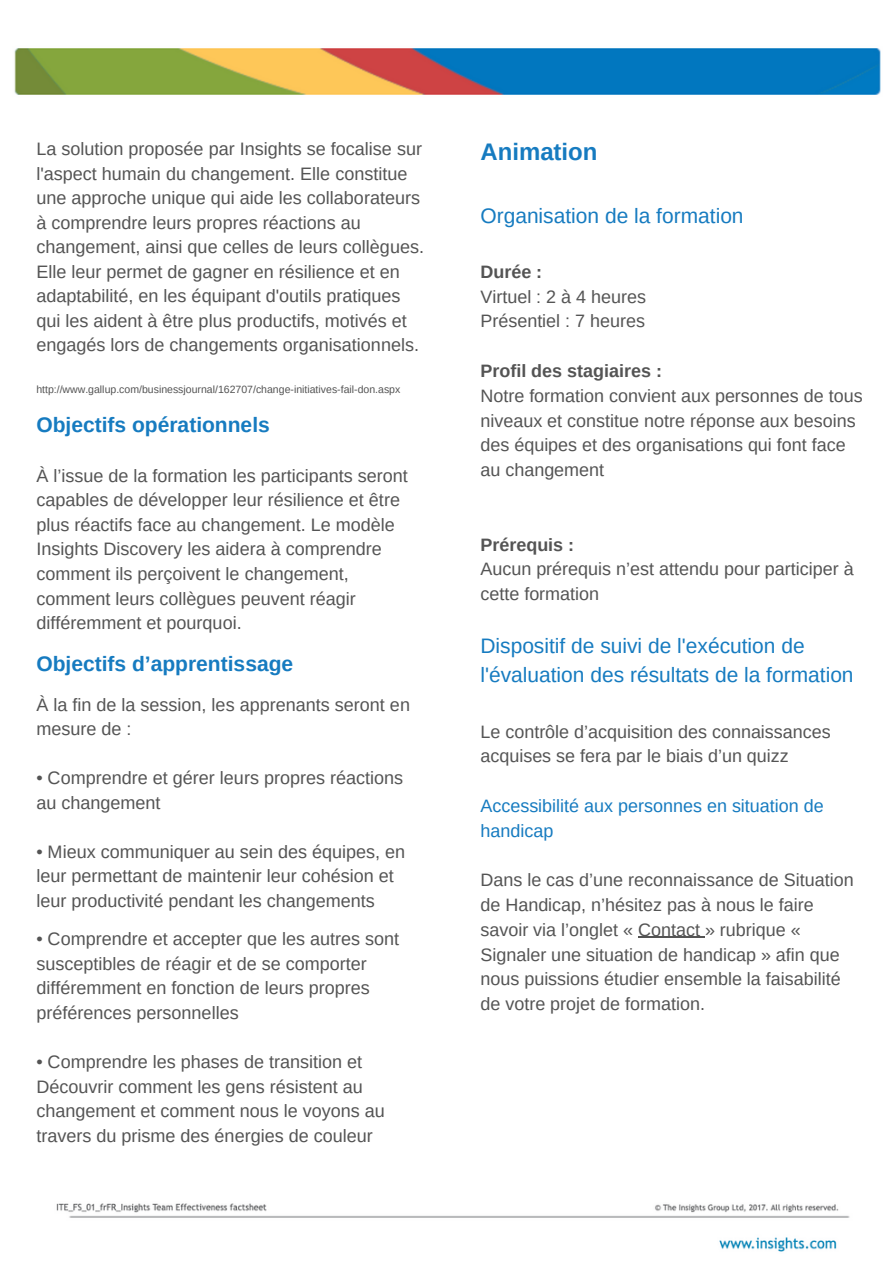
<style>
.page{position:relative;width:894px;height:1264px;background:#fff}
.page>*{position:absolute;margin:0;border:0;box-sizing:border-box;transform-origin:0 0}
.t1{font:700 24px "Arimo";color:#167bc0}
.t2{font:21px/29.2px "Arimo";color:#167bc0}
.t3{font:700 21px "Arimo";color:#167bc0}
.t4{font:18px/24.5px "Arimo";color:#545454}
.t5{font:18px/24.8px "Arimo";color:#167bc0}
.t6{font:700 18px "Arimo";color:#545454}
.t7{font:10.5px "Arimo";color:#545454}
</style>
<div class="page">
<img style="left:56px;top:1203px;width:794px;height:49px">
<img style="left:14px;top:48px;width:867px;height:47px">
<hr style="left:638px;top:936px;width:66px;height:2px;background:#545454">
<p class="t4" style="left:36px;top:137px;width:389px">La solution proposée par Insights se focalise sur l'aspect humain du changement. Elle constitue une approche unique qui aide les collaborateurs à comprendre leurs propres réactions au changement, ainsi que celles de leurs collègues.<br>Elle leur permet de gagner en résilience et en adaptabilité, en les équipant d'outils pratiques qui les aident à être plus productifs, motivés et engagés lors de changements organisationnels.</p>
<p class="t7" style="left:36px;top:383px;width:365px">http://www.gallup.com/businessjournal/162707/change-initiatives-fail-don.aspx</p>
<p class="t3" style="left:36px;top:413px;width:235px">Objectifs opérationnels</p>
<p class="t4" style="left:36px;top:463px;width:373px">À l’issue de la formation les participants seront capables de développer leur résilience et être plus réactifs face au changement. Le modèle Insights Discovery les aidera à comprendre comment ils perçoivent le changement, comment leurs collègues peuvent réagir différemment et pourquoi.</p>
<p class="t3" style="left:36px;top:652px;width:258px">Objectifs d’apprentissage</p>
<p class="t4" style="left:36px;top:692px;width:375px">À la fin de la session, les apprenants seront en mesure de :</p>
<p class="t4" style="left:36px;top:765px;width:368px">• Comprendre et gérer leurs propres réactions au changement</p>
<p class="t4" style="left:36px;top:839px;width:370px">• Mieux communiquer au sein des équipes, en leur permettant de maintenir leur cohésion et leur productivité pendant les changements</p>
<p class="t4" style="left:36px;top:926px;width:364px">• Comprendre et accepter que les autres sont susceptibles de réagir et de se comporter différemment en fonction de leurs propres préférences personnelles</p>
<p class="t4" style="left:36px;top:1049px;width:350px">• Comprendre les phases de transition et Découvrir comment les gens résistent au changement et comment nous le voyons au travers du prisme des énergies de couleur</p>
<p class="t1" style="left:480px;top:138px;width:119px">Animation</p>
<p class="t2" style="left:480px;top:201px;width:265px">Organisation de la formation</p>
<p class="t6" style="left:480px;top:261px;width:63px">Durée :</p>
<p class="t4" style="left:480px;top:284px;width:167px">Virtuel : 2 à 4 heures</p>
<p class="t4" style="left:480px;top:309px;width:166px">Présentiel : 7 heures</p>
<p class="t6" style="left:480px;top:361px;width:183px">Profil des stagiaires :</p>
<p class="t4" style="left:480px;top:383px;width:384px">Notre formation convient aux personnes de tous niveaux et constitue notre réponse aux besoins des équipes et des organisations qui font face au changement</p>
<p class="t6" style="left:480px;top:534px;width:95px">Prérequis :</p>
<p class="t4" style="left:480px;top:556px;width:375px">Aucun prérequis n’est attendu pour participer à cette formation</p>
<p class="t2" style="left:480px;top:631px;width:374px">Dispositif de suivi de l'exécution de l'évaluation des résultats de la formation</p>
<p class="t4" style="left:480px;top:719px;width:352px">Le contrôle d’acquisition des connaissances acquises se fera par le biais d’un quizz</p>
<p class="t5" style="left:480px;top:793px;width:345px">Accessibilité aux personnes en situation de handicap</p>
<p class="t4" style="left:480px;top:867px;width:375px">Dans le cas d’une reconnaissance de Situation de Handicap, n’hésitez pas à nous le faire savoir via l’onglet « Contact » rubrique « Signaler une situation de handicap » afin que nous puissions étudier ensemble la faisabilité de votre projet de formation.</p>
</div>
